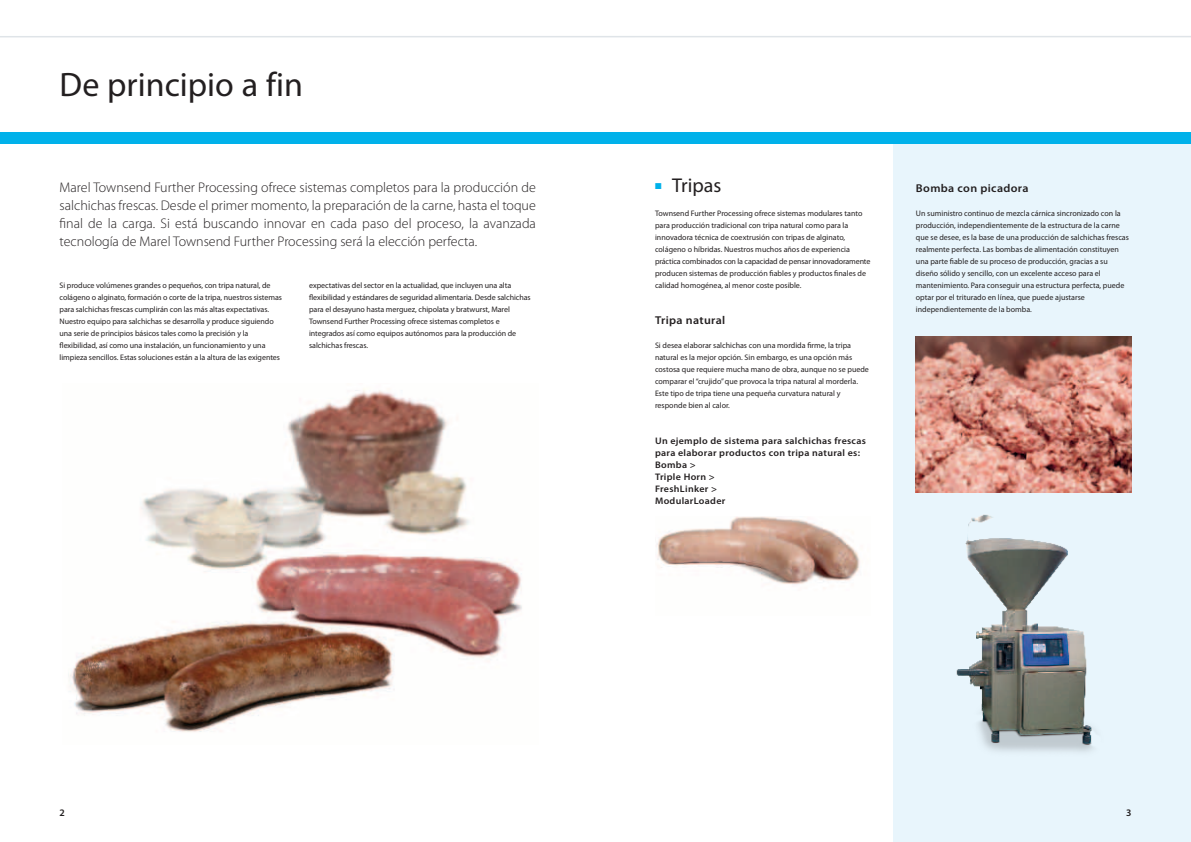
<style>
.page{position:relative;width:1191px;height:842px;background:#fff}
.page>*{position:absolute;margin:0;border:0;box-sizing:border-box;transform-origin:0 0}
.t1{font:34px "Myriad Pro";color:#231f20}
.t2{font:20px "Myriad Pro";color:#231f20}
.t3{font:300 14px/18px "Myriad Pro";color:#231f20;text-align:justify}
.t4{font:600 11.4px "Myriad Pro";letter-spacing:.03em;color:#231f20;scale:1.05 1}
.t5{font:600 10px "Myriad Pro";color:#231f20}
.t6{font:600 9.5px/12px "Myriad Pro";letter-spacing:.03em;color:#231f20;scale:1.05 1}
.t7{font:8px/12px "Myriad Pro";letter-spacing:-.005em;color:#231f20}
.s1{color:#00b1ea}
</style>
<div class="page">
<div style="left:893px;top:138px;width:298px;height:704px;background:#e8f5fc"></div>
<img style="left:68px;top:389px;width:454px;height:343px">
<img style="left:657px;top:516px;width:203px;height:69px">
<img style="left:916px;top:336px;width:215px;height:156px">
<img style="left:956px;top:514px;width:138px;height:238px">
<div style="left:0;top:132px;width:1191px;height:12px;background:#00b1ea"></div>
<hr style="left:0;top:36px;width:1191px;height:1px;background:#dfe4e8">
<h1 class="t1" style="left:60px;top:66px;width:245px">De principio a fin</h1>
<p class="t3" style="left:60px;top:179px;width:478px">Marel Townsend Further Processing ofrece sistemas completos para la producción de salchichas frescas. Desde el primer momento, la preparación de la carne, hasta el toque final de la carga. Si está buscando innovar en cada paso del proceso, la avanzada tecnología de Marel Townsend Further Processing será la elección perfecta.</p>
<p class="t7" style="left:60px;top:279px;width:224px">Si produce volúmenes grandes o pequeños, con tripa natural, de colágeno o alginato, formación o corte de la tripa, nuestros sistemas para salchichas frescas cumplirán con las más altas expectativas.<br>Nuestro equipo para salchichas se desarrolla y produce siguiendo una serie de principios básicos tales como la precisión y la flexibilidad, así como una instalación, un funcionamiento y una limpieza sencillos. Estas soluciones están a la altura de las exigentes</p>
<p class="t7" style="left:309px;top:279px;width:223px">expectativas del sector en la actualidad, que incluyen una alta flexibilidad y estándares de seguridad alimentaria. Desde salchichas para el desayuno hasta merguez, chipolata y bratwurst, Marel Townsend Further Processing ofrece sistemas completos e integrados así como equipos autónomos para la producción de salchichas frescas.</p>
<h2 class="t2" style="left:655px;top:174px;width:68px"><span class="s1">■</span> Tripas</h2>
<p class="t7" style="left:655px;top:207px;width:217px">Townsend Further Processing ofrece sistemas modulares tanto para producción tradicional con tripa natural como para la innovadora técnica de coextrusión con tripas de alginato, colágeno o híbridas. Nuestros muchos años de experiencia práctica combinados con la capacidad de pensar innovadoramente producen sistemas de producción fiables y productos finales de calidad homogénea, al menor coste posible.</p>
<h3 class="t4" style="left:655px;top:314px;width:68px">Tripa natural</h3>
<p class="t7" style="left:655px;top:339px;width:215px">Si desea elaborar salchichas con una mordida firme, la tripa natural es la mejor opción. Sin embargo, es una opción más costosa que requiere mucha mano de obra, aunque no se puede comparar el “crujido” que provoca la tripa natural al morderla.<br>Este tipo de tripa tiene una pequeña curvatura natural y responde bien al calor.</p>
<p class="t6" style="left:655px;top:435px;width:202px">Un ejemplo de sistema para salchichas frescas para elaborar productos con tripa natural es:<br>Bomba &gt;<br>Triple Horn &gt;<br>FreshLinker &gt;<br>ModularLoader</p>
<h3 class="t4" style="left:916px;top:182px;width:109px">Bomba con picadora</h3>
<p class="t7" style="left:916px;top:207px;width:214px">Un suministro continuo de mezcla cárnica sincronizado con la producción, independientemente de la estructura de la carne que se desee, es la base de una producción de salchichas frescas realmente perfecta. Las bombas de alimentación constituyen una parte fiable de su proceso de producción, gracias a su diseño sólido y sencillo, con un excelente acceso para el mantenimiento. Para conseguir una estructura perfecta, puede optar por el triturado en línea, que puede ajustarse independientemente de la bomba.</p>
<p class="t5" style="left:60px;top:807px;width:7px">2</p>
<p class="t5" style="left:1126px;top:807px;width:7px">3</p>
</div>
